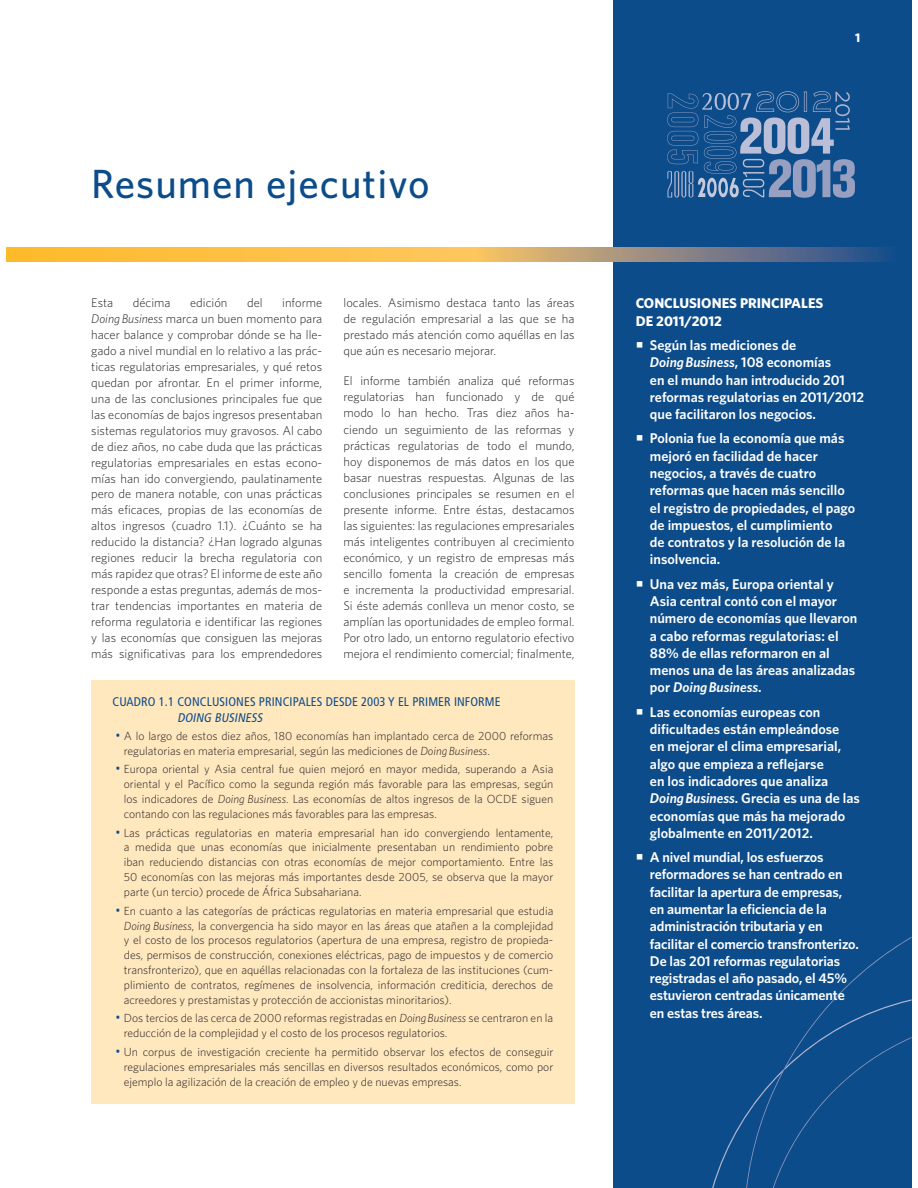
<style>
.page{position:relative;width:918px;height:1188px;background:#fff}
.page>*{position:absolute;margin:0;border:0;box-sizing:border-box;transform-origin:0 0}
.t1{font:500 40.8px "Whitney";letter-spacing:.025em;color:#0d4c8a}
.t2{font:600 14.1px/17.2px "Whitney";color:#fff}
.t3{font:700 14.1px/17.2px "Whitney";color:#fff}
.t4{font:300 12.6px/15.9px "Whitney";color:#231f20;text-align:justify}
.t5{font:condensed 12.6px "Frutiger";letter-spacing:.01em;color:#0d4c8a}
.t6{font:italic condensed 12.6px "Frutiger";color:#0d4c8a}
.t7{font:700 12.6px "Whitney";color:#fff}
.t8{font:300 11.85px/15px "Whitney";color:#231f20;text-align:justify}
.s1{font-style:italic}
</style>
<div class="page">
<div style="left:613px;top:0;width:299px;height:1188px;background:#0d4c8a"></div>
<svg style="left:667px;top:91px;width:188px;height:107px"></svg>
<svg style="left:6px;top:248px;width:881px;height:14px;background:#c9a55f"></svg>
<svg style="left:712px;top:937px;width:200px;height:251px"></svg>
<div style="left:91px;top:680px;width:483px;height:423px;background:#ffe7be"></div>
<h1 class="t1" style="left:91px;top:169px;width:340px">Resumen ejecutivo</h1>
<p class="t4" style="left:91px;top:296px;width:233px;text-indent:191px">informe <span class="s1">Doing Business</span> marca un buen momento para hacer balance y comprobar dónde se ha lle&shy;gado a nivel mundial en lo relativo a las prác&shy;ticas regulatorias empresariales, y qué retos quedan por afrontar. En el primer informe, una de las conclusiones principales fue que las economías de bajos ingresos presentaban sistemas regulatorios muy gravosos. Al cabo de diez años, no cabe duda que las prácticas regulatorias empresariales en estas econo&shy;mías han ido convergiendo, paulatinamente pero de manera notable, con unas prácticas más eficaces, propias de las economías de altos ingresos (cuadro 1.1). ¿Cuánto se ha reducido la distancia? ¿Han logrado algunas regiones reducir la brecha regulatoria con más rapidez que otras? El informe de este año responde a estas preguntas, además de mos&shy;trar tendencias importantes en materia de reforma regulatoria e identificar las regiones y las economías que consiguen las mejoras más significativas para los emprendedores</p>
<p class="t4" style="left:343px;top:296px;width:233px">locales. Asimismo destaca tanto las áreas de regulación empresarial a las que se ha prestado más atención como aquéllas en las que aún es necesario mejorar.</p>
<p class="t4" style="left:91px;top:296px;width:23px">Esta</p>
<p class="t4" style="left:133px;top:296px;width:39px">décima</p>
<p class="t4" style="left:190px;top:296px;width:39px">edición</p>
<p class="t4" style="left:247px;top:296px;width:17px">del</p>
<p class="t4" style="left:343px;top:374px;width:233px">El informe también analiza qué reformas regulatorias han funcionado y de qué modo lo han hecho. Tras diez años ha&shy;ciendo un seguimiento de las reformas y prácticas regulatorias de todo el mundo, hoy disponemos de más datos en los que basar nuestras respuestas. Algunas de las conclusiones principales se resumen en el presente informe. Entre éstas, destacamos las siguientes: las regulaciones empresariales más inteligentes contribuyen al crecimiento económico, y un registro de empresas más sencillo fomenta la creación de empresas e incrementa la productividad empresarial.<br>Si éste además conlleva un menor costo, se amplían las oportunidades de empleo formal.<br>Por otro lado, un entorno regulatorio efectivo mejora el rendimiento comercial; finalmente,</p>
<p class="t5" style="left:113px;top:697px;width:390px">CUADRO 1.1 CONCLUSIONES PRINCIPALES DESDE 2003 Y EL PRIMER INFORME</p>
<p class="t6" style="left:177px;top:713px;width:89px">DOING BUSINESS</p>
<p class="t8" style="left:124px;top:729px;width:431px">A lo largo de estos diez años, 180 economías han implantado cerca de 2000 reformas regulatorias en materia empresarial, según las mediciones de <span class="s1">Doing Business</span>.</p>
<p class="t8" style="left:124px;top:763px;width:431px">Europa oriental y Asia central fue quien mejoró en mayor medida, superando a Asia oriental y el Pacífico como la segunda región más favorable para las empresas, según los indicadores de <span class="s1">Doing Business</span>. Las economías de altos ingresos de la OCDE siguen contando con las regulaciones más favorables para las empresas.</p>
<p class="t8" style="left:124px;top:826px;width:431px">Las prácticas regulatorias en materia empresarial han ido convergiendo lentamente, a medida que unas economías que inicialmente presentaban un rendimiento pobre iban reduciendo distancias con otras economías de mejor comportamiento. Entre las 50 economías con las mejoras más importantes desde 2005, se observa que la mayor parte (un tercio) procede de África Subsahariana.</p>
<p class="t8" style="left:124px;top:904px;width:431px">En cuanto a las categorías de prácticas regulatorias en materia empresarial que estudia <span class="s1">Doing Business</span>, la convergencia ha sido mayor en las áreas que atañen a la complejidad y el costo de los procesos regulatorios (apertura de una empresa, registro de propieda&shy;des, permisos de construcción, conexiones eléctricas, pago de impuestos y de comercio transfronterizo), que en aquéllas relacionadas con la fortaleza de las instituciones (cum&shy;plimiento de contratos, regímenes de insolvencia, información crediticia, derechos de acreedores y prestamistas y protección de accionistas minoritarios).</p>
<p class="t8" style="left:124px;top:1012px;width:431px">Dos tercios de las cerca de 2000 reformas registradas en <span class="s1">Doing Business</span> se centraron en la reducción de la complejidad y el costo de los procesos regulatorios.</p>
<p class="t8" style="left:124px;top:1045px;width:431px">Un corpus de investigación creciente ha permitido observar los efectos de conseguir regulaciones empresariales más sencillas en diversos resultados económicos, como por ejemplo la agilización de la creación de empleo y de nuevas empresas.</p>
<p class="t7" style="left:855px;top:34px;width:7px">1</p>
<p class="t3" style="left:636px;top:296px;width:189px">CONCLUSIONES PRINCIPALES<br>DE 2011/2012</p>
<p class="t2" style="left:650px;top:337px;width:216px">Según las mediciones de<br><span class="s1">Doing Business</span>, 108 economías<br>en el mundo han introducido 201 reformas regulatorias en 2011/2012 que facilitaron los negocios.</p>
<p class="t2" style="left:650px;top:431px;width:207px">Polonia fue la economía que más mejoró en facilidad de hacer negocios, a través de cuatro reformas que hacen más sencillo el registro de propiedades, el pago de impuestos, el cumplimiento<br>de contratos y la resolución de la insolvencia.</p>
<p class="t2" style="left:650px;top:576px;width:209px">Una vez más, Europa oriental y<br>Asia central contó con el mayor número de economías que llevaron a cabo reformas regulatorias: el<br>88% de ellas reformaron en al menos una de las áreas analizadas por <span class="s1">Doing Business</span>.</p>
<p class="t2" style="left:650px;top:704px;width:212px">Las economías europeas con dificultades están empleándose<br>en mejorar el clima empresarial, algo que empieza a reflejarse<br>en los indicadores que analiza<br><span class="s1">Doing Business</span>. Grecia es una de las economías que más ha mejorado globalmente en 2011/2012.</p>
<p class="t2" style="left:650px;top:850px;width:210px">A nivel mundial, los esfuerzos reformadores se han centrado en facilitar la apertura de empresas, en aumentar la eficiencia de la administración tributaria y en facilitar el comercio transfronterizo.<br>De las 201 reformas regulatorias registradas el año pasado, el 45% estuvieron centradas únicamente en estas tres áreas.</p>
</div>
